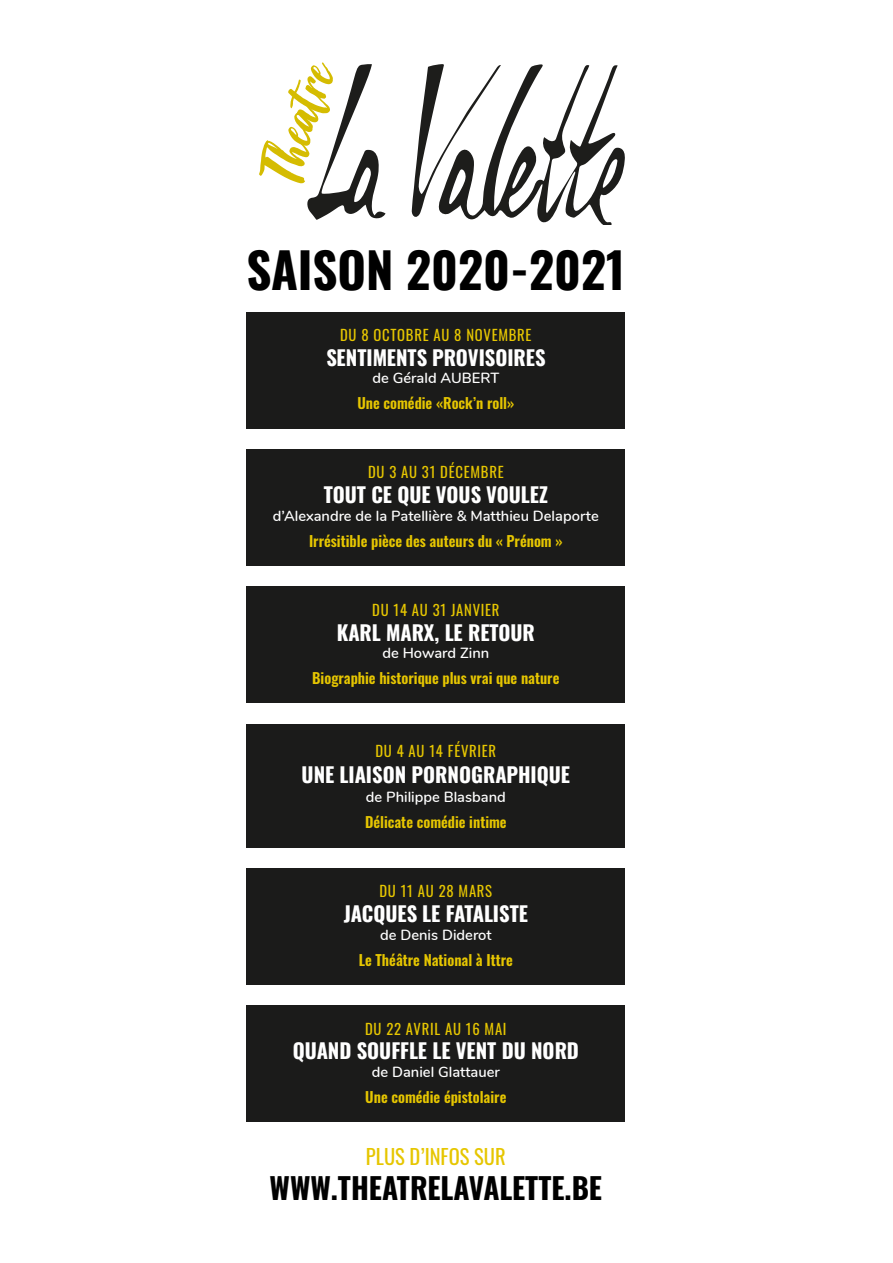
<style>
.page{position:relative;width:893px;height:1263px;background:#fff}
.page>*{position:absolute;margin:0;border:0;box-sizing:border-box;transform-origin:0 0}
.t1{font:63.9px "Good Vibes";color:#d5bc01}
.t2{font:700 48.9px "Oswald";color:#000}
.t3{font:700 29.4px "Oswald";color:#000}
.t4{font:700 20.55px "Oswald";color:#fff}
.t5{font:20.55px "Oswald";color:#e6c601}
.t6{font:600 14.7px "Oswald";color:#e6c601}
.t7{font:600 14.7px "Nunito";color:#fff}
.t8{font:14.7px "Oswald";letter-spacing:.05em;color:#e6c601}
</style>
<div class="page">
<div style="left:247px;top:312px;width:378px;height:116px;background:#1b1b1a"></div>
<div style="left:247px;top:449px;width:378px;height:117px;background:#1b1b1a"></div>
<div style="left:247px;top:587px;width:378px;height:116px;background:#1b1b1a"></div>
<div style="left:247px;top:724px;width:378px;height:123px;background:#1b1b1a"></div>
<div style="left:247px;top:868px;width:378px;height:117px;background:#1b1b1a"></div>
<div style="left:247px;top:1005px;width:378px;height:117px;background:#1b1b1a"></div>
<svg style="left:412px;top:64px;width:213px;height:160px"></svg>
<svg style="left:307px;top:64px;width:78px;height:156px"></svg>
<h1 class="t1" style="left:249px;top:169px;width:123px;rotate:-70deg">Theatre</h1>
<h2 class="t2" style="left:247px;top:226px;width:380px">SAISON 2020-2021</h2>
<p class="t8" style="left:340px;top:322px;width:193px">DU 8 OCTOBRE AU 8 NOVEMBRE</p>
<h3 class="t4" style="left:326px;top:339px;width:221px">SENTIMENTS PROVISOIRES</h3>
<p class="t7" style="left:372px;top:367px;width:128px">de Gérald AUBERT</p>
<p class="t6" style="left:357px;top:390px;width:159px">Une comédie «Rock’n roll»</p>
<p class="t8" style="left:368px;top:459px;width:137px">DU 3 AU 31 DÉCEMBRE</p>
<h3 class="t4" style="left:324px;top:476px;width:226px">TOUT CE QUE VOUS VOULEZ</h3>
<p class="t7" style="left:273px;top:505px;width:328px">d’Alexandre de la Patellière &amp; Matthieu Delaporte</p>
<p class="t6" style="left:309px;top:528px;width:255px">Irrésitible pièce des auteurs du « Prénom »</p>
<p class="t8" style="left:372px;top:597px;width:129px">DU 14 AU 31 JANVIER</p>
<h3 class="t4" style="left:337px;top:614px;width:200px">KARL MARX, LE RETOUR</h3>
<p class="t7" style="left:382px;top:642px;width:108px">de Howard Zinn</p>
<p class="t6" style="left:312px;top:665px;width:249px">Biographie historique plus vrai que nature</p>
<p class="t8" style="left:375px;top:738px;width:122px">DU 4 AU 14 FÉVRIER</p>
<h3 class="t4" style="left:302px;top:756px;width:270px">UNE LIAISON PORNOGRAPHIQUE</h3>
<p class="t7" style="left:366px;top:786px;width:142px">de Philippe Blasband</p>
<p class="t6" style="left:365px;top:809px;width:143px">Délicate comédie intime</p>
<p class="t8" style="left:379px;top:878px;width:114px">DU 11 AU 28 MARS</p>
<h3 class="t4" style="left:344px;top:895px;width:186px">JACQUES LE FATALISTE</h3>
<p class="t7" style="left:380px;top:924px;width:113px">de Denis Diderot</p>
<p class="t6" style="left:359px;top:946px;width:156px">Le Théâtre National à Ittre</p>
<p class="t8" style="left:365px;top:1016px;width:143px">DU 22 AVRIL AU 16 MAI</p>
<h3 class="t4" style="left:293px;top:1033px;width:288px">QUAND SOUFFLE LE VENT DU NORD</h3>
<p class="t7" style="left:372px;top:1061px;width:130px">de Daniel Glattauer</p>
<p class="t6" style="left:365px;top:1084px;width:143px">Une comédie épistolaire</p>
<h3 class="t5" style="left:366px;top:1138px;width:141px">PLUS D’INFOS SUR</h3>
<h3 class="t3" style="left:270px;top:1162px;width:334px">WWW.THEATRELAVALETTE.BE</h3>
</div>
